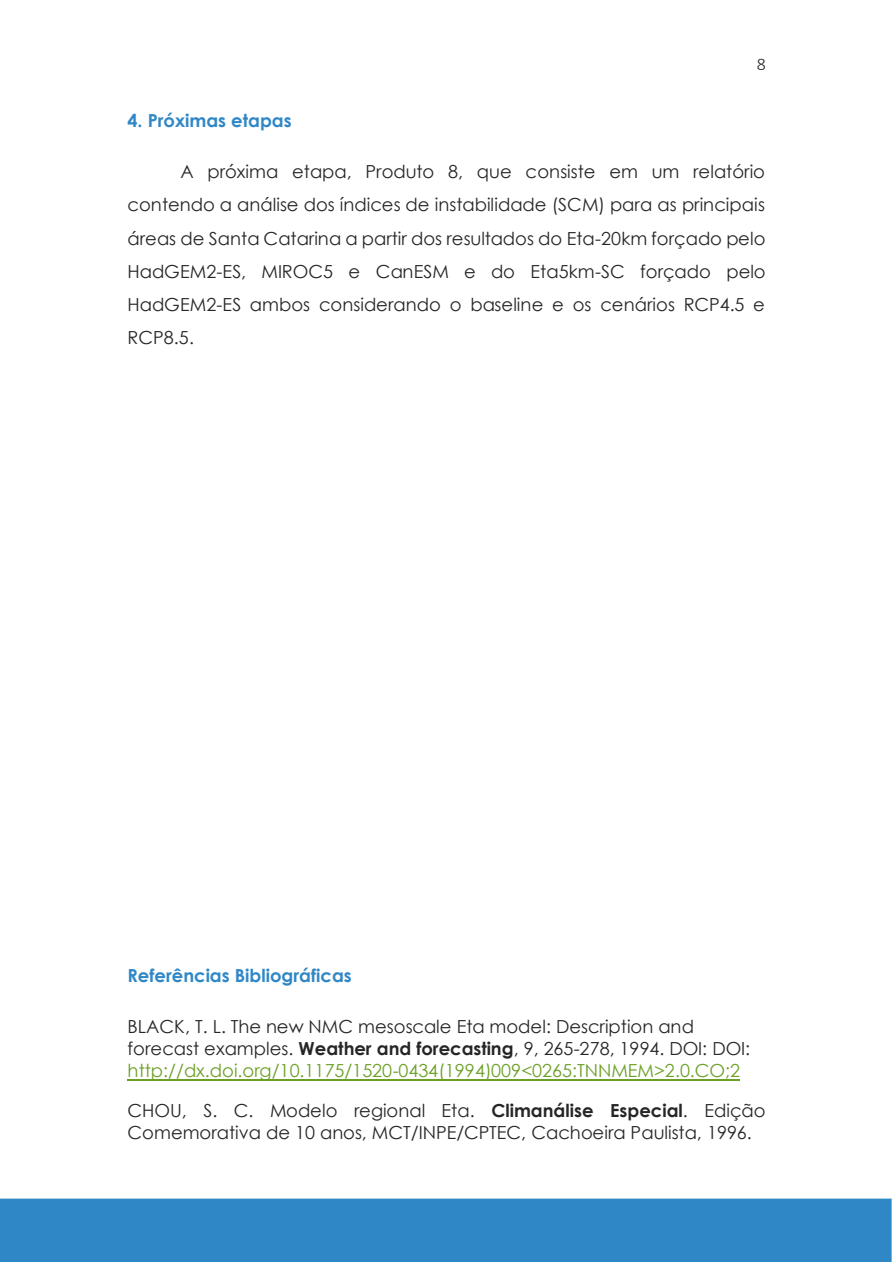
<style>
.page{position:relative;width:893px;height:1263px;background:#fff}
.page>*{position:absolute;margin:0;border:0;box-sizing:border-box;transform-origin:0 0}
.t1{font:18px/33.2px "Century Gothic";color:#262626}
.t2{font:700 18px "Century Gothic";color:#2f87c6}
.t3{font:300 18px "Calibri";color:#262626}
.s1{font-weight:700}
.s2{color:#6b9f25}
</style>
<div class="page">
<div style="left:0;top:1199px;width:891px;height:63px;background:#2f87c6"></div>
<hr style="left:128px;top:1079px;width:612px;height:1px;background:#6b9f25">
<p class="t3" style="left:757px;top:57px;width:11px">8</p>
<h1 class="t2" style="left:128px;top:109px;width:166px">4. Próximas etapas</h1>
<p class="t1" style="left:128px;top:154px;width:639px;text-align:justify;text-indent:53px">A próxima etapa, Produto 8, que consiste em um relatório contendo a análise dos índices de instabilidade (SCM) para as principais áreas de Santa Catarina a partir dos resultados do Eta-20km forçado pelo HadGEM2-ES, MIROC5 e CanESM e do Eta5km-SC forçado pelo HadGEM2-ES ambos considerando o baseline e os cenários RCP4.5 e RCP8.5.</p>
<h1 class="t2" style="left:128px;top:964px;width:226px">Referências Bibliográficas</h1>
<p class="t1" style="left:128px;top:1014px;width:624px;line-height:22.2px">BLACK, T. L. The new NMC mesoscale Eta model: Description and forecast examples. <span class="s1">Weather and forecasting</span>, 9, 265-278, 1994. DOI: DOI: <span class="s2">http://dx.doi.org/10.1175/1520-0434(1994)009&lt;0265:TNNMEM&gt;2.0.CO;2</span></p>
<p class="t1" style="left:128px;top:1099px;width:640px;line-height:21.9px">CHOU, S. C. Modelo regional Eta. <span class="s1">Climanálise Especial</span>. Edição<br>Comemorativa de 10 anos, MCT/INPE/CPTEC, Cachoeira Paulista, 1996.</p>
</div>
